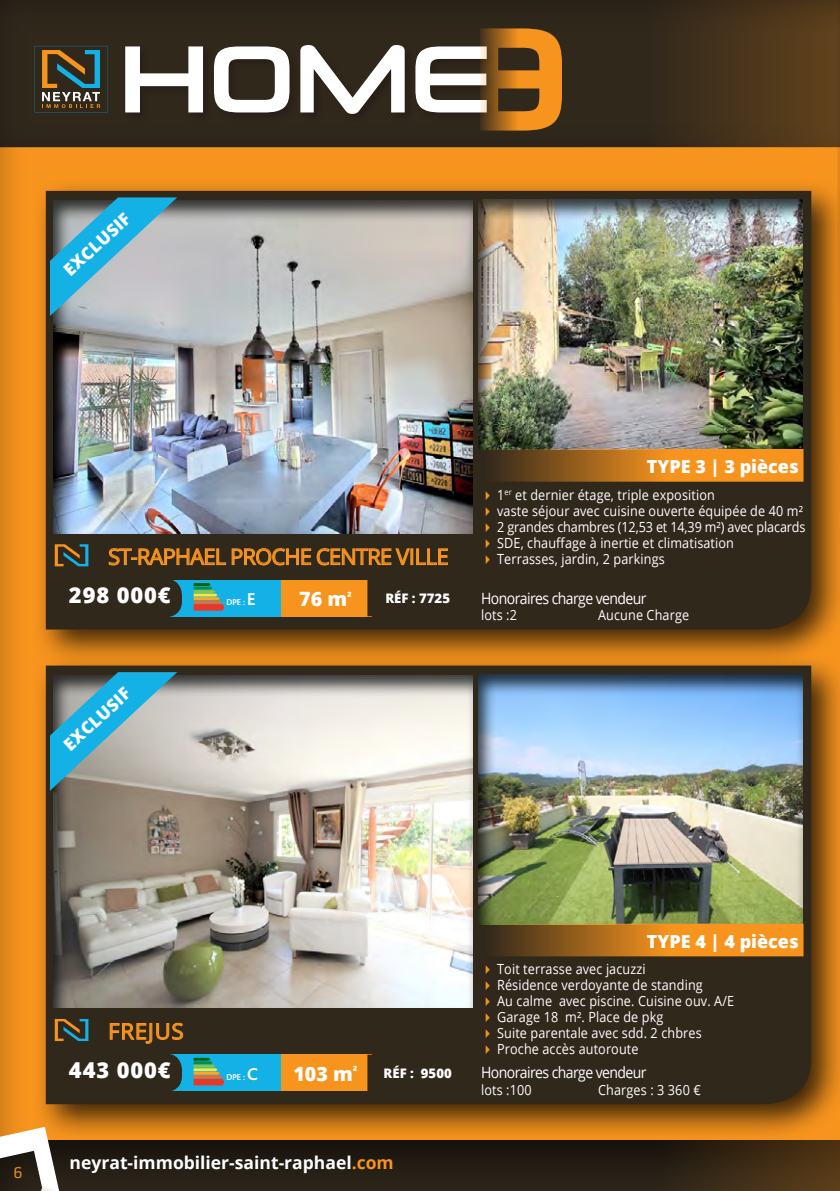
<style>
.page{position:relative;width:840px;height:1191px;background:#fff}
.page>*{position:absolute;margin:0;border:0;box-sizing:border-box;transform-origin:0 0}
.t1{font:22px "Open Sans";letter-spacing:-.04em;color:#f7941e}
.t2{font:800 21.8px "Open Sans";letter-spacing:.04em;color:#fff}
.t3{font:800 19.8px "Open Sans";color:#fff}
.t4{font:800 18px "Open Sans";color:#fff}
.t5{font:700 17.4px "Open Sans";color:#fff}
.t6{font:800 17.2px "Open Sans";color:#fff}
.t7{font:15.6px "Open Sans";letter-spacing:-.04em;color:#fff;scale:.9 1}
.t8{font:14.4px "Armata";color:#f7941e}
.t9{font:14px/16px "Open Sans";letter-spacing:.01em;color:#fff;scale:.9 1}
.t10{font:800 13.2px "Open Sans";color:#fff}
.t11{font:700 9px "Bliss";color:#fff}
.s1{font-size:18px}
.s2{color:#f7941e}
</style>
<div class="page">
<div style="left:0;top:0;width:839px;height:1191px;background:#000;opacity:.65"></div>
<svg style="left:837px;top:149px;width:2px;height:29px"></svg>
<div style="left:0;top:0;width:839px;height:149px;background:#000;opacity:.65"></div>
<svg style="left:125px;top:28px;width:436px;height:103px"></svg>
<svg style="left:34px;top:46px;width:74px;height:66px;background:#4c4b3b"></svg>
<div style="left:0;top:1138px;width:839px;height:53px;background:#000;opacity:.65"></div>
<svg style="left:0;top:1126px;width:60px;height:65px"></svg>
<div style="left:33px;top:178px;width:806px;height:488px;background:#000;opacity:.75"></div>
<div style="left:46px;top:191px;width:764px;height:438px;background:#31281c"></div>
<div style="left:51px;top:200px;width:422px;height:334px;background:#000;opacity:.75"></div>
<div style="left:476px;top:198px;width:326px;height:284px;background:#000;opacity:.75"></div>
<svg style="left:473px;top:449px;width:330px;height:32px;background:#b8721d"></svg>
<div style="left:279px;top:580px;width:92px;height:36px;background:#f7941e"></div>
<div style="left:367px;top:580px;width:100px;height:36px;background:#31281c"></div>
<div style="left:168px;top:580px;width:112px;height:36px;background:#14b1e7"></div>
<svg style="left:193px;top:583px;width:31px;height:27px"></svg>
<div style="left:54px;top:579px;width:128px;height:38px;background:#31281c"></div>
<svg style="left:50px;top:197px;width:127px;height:119px;background:#76aec3"></svg>
<svg style="left:55px;top:544px;width:33px;height:22px"></svg>
<svg style="left:108px;top:546px;width:340px;height:21px;background:#69461c"></svg>
<div style="left:33px;top:653px;width:806px;height:488px;background:#000;opacity:.75"></div>
<div style="left:46px;top:665px;width:764px;height:439px;background:#31281c"></div>
<div style="left:51px;top:675px;width:422px;height:334px;background:#000;opacity:.75"></div>
<div style="left:476px;top:673px;width:326px;height:284px;background:#000;opacity:.75"></div>
<svg style="left:473px;top:923px;width:330px;height:33px;background:#b7731e"></svg>
<div style="left:279px;top:1054px;width:92px;height:37px;background:#f7941e"></div>
<div style="left:367px;top:1054px;width:100px;height:37px;background:#31281c"></div>
<div style="left:168px;top:1054px;width:112px;height:37px;background:#14b1e7"></div>
<svg style="left:193px;top:1057px;width:31px;height:28px"></svg>
<div style="left:54px;top:1053px;width:128px;height:39px;background:#31281c"></div>
<svg style="left:50px;top:672px;width:127px;height:118px;background:#70a6b4"></svg>
<svg style="left:55px;top:1019px;width:33px;height:22px"></svg>
<svg style="left:109px;top:1022px;width:75px;height:22px;background:#68461c"></svg>
<svg style="left:485px;top:490px;width:4px;height:9px"></svg>
<svg style="left:485px;top:506px;width:4px;height:9px"></svg>
<svg style="left:485px;top:522px;width:4px;height:9px"></svg>
<svg style="left:485px;top:538px;width:4px;height:9px"></svg>
<svg style="left:485px;top:554px;width:4px;height:9px"></svg>
<svg style="left:485px;top:965px;width:4px;height:9px"></svg>
<svg style="left:485px;top:981px;width:4px;height:9px"></svg>
<svg style="left:485px;top:997px;width:4px;height:9px"></svg>
<svg style="left:485px;top:1013px;width:4px;height:9px"></svg>
<svg style="left:485px;top:1029px;width:4px;height:9px"></svg>
<svg style="left:485px;top:1045px;width:4px;height:9px"></svg>
<p class="t6" style="left:57px;top:263px;width:85px;rotate:-43deg">EXCLUSIF</p>
<h1 class="t1" style="left:108px;top:541px;width:342px">ST-RAPHAEL PROCHE CENTRE VILLE</h1>
<h2 class="t2" style="left:69px;top:578px;width:103px">298 000€</h2>
<p class="t11" style="left:226px;top:597px;width:31px">DPE : <span class="s1">E</span></p>
<h3 class="t3" style="left:299px;top:584px;width:54px">76 m<sup>²</sup></h3>
<p class="t10" style="left:385px;top:588px;width:66px">RÉF : 7725</p>
<p class="t6" style="left:57px;top:737px;width:85px;rotate:-43deg">EXCLUSIF</p>
<p class="t4" style="left:646px;top:453px;width:153px">TYPE 3 | 3 pièces</p>
<p class="t9" style="left:497px;top:486px;width:344px">1<sup>er</sup> et dernier étage, triple exposition<br>vaste séjour avec cuisine ouverte équipée de 40 m²<br>2 grandes chambres (12,53 et 14,39 m²) avec placards SDE, chauffage à inertie et climatisation<br>Terrasses, jardin, 2 parkings</p>
<p class="t7" style="left:480px;top:587px;width:185px">Honoraires charge vendeur</p>
<p class="t9" style="left:480px;top:607px;width:41px">lots :2</p>
<p class="t9" style="left:598px;top:607px;width:102px">Aucune Charge</p>
<h1 class="t1" style="left:108px;top:1016px;width:77px">FREJUS</h1>
<h2 class="t2" style="left:69px;top:1053px;width:103px">443 000€</h2>
<p class="t11" style="left:226px;top:1072px;width:33px">DPE : <span class="s1">C</span></p>
<h3 class="t3" style="left:293px;top:1058px;width:66px">103 m<sup>²</sup></h3>
<p class="t10" style="left:383px;top:1063px;width:70px">RÉF : 9500</p>
<p class="t8" style="left:13px;top:1163px;width:11px">6</p>
<p class="t5" style="left:70px;top:1150px;width:325px">neyrat-immobilier-saint-raphael<span class="s2">.com</span></p>
<p class="t4" style="left:646px;top:927px;width:153px">TYPE 4 | 4 pièces</p>
<p class="t9" style="left:497px;top:960px;width:264px">Toit terrasse avec jacuzzi<br>Résidence verdoyante de standing<br>Au calme avec piscine. Cuisine ouv. A/E<br>Garage 18 m². Place de pkg<br>Suite parentale avec sdd. 2 chbres<br>Proche accès autoroute</p>
<p class="t7" style="left:480px;top:1062px;width:185px">Honoraires charge vendeur</p>
<p class="t9" style="left:480px;top:1081px;width:58px">lots :100</p>
<p class="t9" style="left:598px;top:1081px;width:115px">Charges : 3 360 €</p>
</div>
